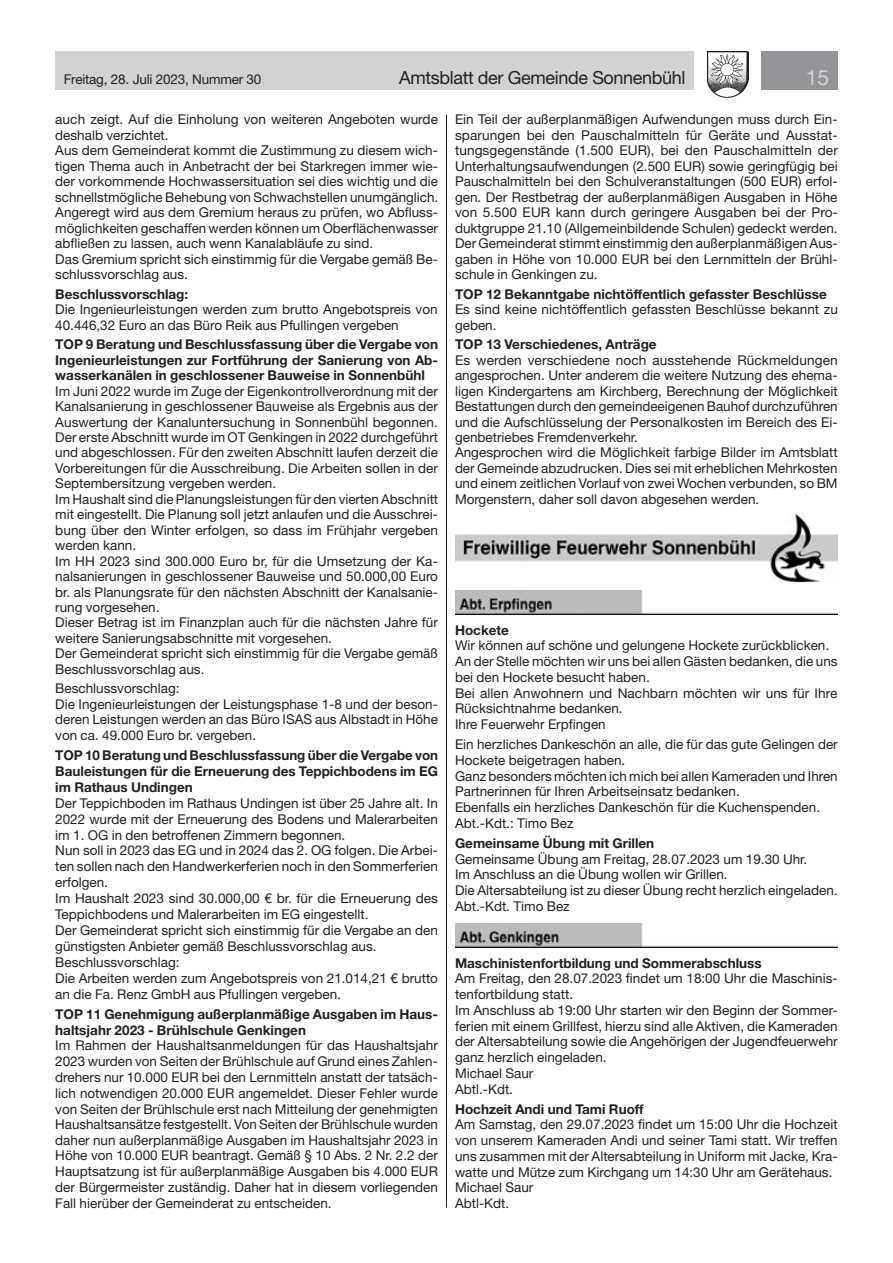
<style>
.page{position:relative;width:893px;height:1263px;background:#fff}
.page>*{position:absolute;margin:0;border:0;box-sizing:border-box;transform-origin:0 0}
.t1{font:21px "Helvetica Neue LT Std";color:#d1d2d4}
.t2{font:18px "Helvetica Neue LT Std";letter-spacing:-.02em;color:#231f20}
.t3{font:13.5px/15.5px "Helvetica Neue LT Std";color:#231f20}
.t4{font:700 13.5px/15.9px "Helvetica Neue LT Std";color:#231f20;text-align:justify}
</style>
<div class="page">
<div style="left:55px;top:51px;width:639px;height:38px;background:#d1d2d4"></div>
<div style="left:761px;top:51px;width:77px;height:38px;background:#939598"></div>
<img style="left:707px;top:51px;width:41px;height:47px">
<img style="left:455px;top:513px;width:383px;height:69px">
<img style="left:455px;top:591px;width:383px;height:24px">
<img style="left:455px;top:924px;width:383px;height:23px">
<hr style="left:446px;top:115px;width:1px;height:1093px;background:#231f20">
<p class="t3" style="left:64px;top:71px;width:199px">Freitag, 28. Juli 2023, Nummer 30</p>
<h2 class="t2" style="left:399px;top:67px;width:288px">Amtsblatt der Gemeinde Sonnenbühl</h2>
<h1 class="t1" style="left:806px;top:65px;width:25px">15</h1>
<p class="t3" style="left:55px;top:112px;width:384px">auch zeigt. Auf die Einholung von weiteren Angeboten wurde deshalb verzichtet.<br>Aus dem Gemeinderat kommt die Zustimmung zu diesem wich&shy;tigen Thema auch in Anbetracht der bei Starkregen immer wie&shy;der vorkommende Hochwassersituation sei dies wichtig und die schnellstmögliche Behebung von Schwachstellen unumgänglich.<br>Angeregt wird aus dem Gremium heraus zu prüfen, wo Abfluss&shy;möglichkeiten geschaffen werden können um Oberflächenwasser abfließen zu lassen, auch wenn Kanalabläufe zu sind.<br>Das Gremium spricht sich einstimmig für die Vergabe gemäß Be&shy;schlussvorschlag aus.</p>
<p class="t4" style="left:55px;top:286px;width:135px">Beschlussvorschlag:</p>
<p class="t3" style="left:55px;top:301px;width:384px">Die Ingenieurleistungen werden zum brutto Angebotspreis von<br>40.446,32 Euro an das Büro Reik aus Pfullingen vergeben</p>
<p class="t4" style="left:55px;top:336px;width:384px;line-height:15.5px">TOP 9 Beratung und Beschlussfassung über die Vergabe von Ingenieurleistungen zur Fortführung der Sanierung von Ab&shy;wasserkanälen in geschlossener Bauweise in Sonnenbühl</p>
<p class="t3" style="left:55px;top:383px;width:384px">Im Juni 2022 wurde im Zuge der Eigenkontrollverordnung mit der Kanalsanierung in geschlossener Bauweise als Ergebnis aus der Auswertung der Kanaluntersuchung in Sonnenbühl begonnen.<br>Der erste Abschnitt wurde im OT Genkingen in 2022 durchgeführt und abgeschlossen. Für den zweiten Abschnitt laufen derzeit die Vorbereitungen für die Ausschreibung. Die Arbeiten sollen in der Septembersitzung vergeben werden.<br>Im Haushalt sind die Planungsleistungen für den vierten Abschnitt mit eingestellt. Die Planung soll jetzt anlaufen und die Ausschrei&shy;bung über den Winter erfolgen, so dass im Frühjahr vergeben werden kann.<br>Im HH 2023 sind 300.000 Euro br, für die Umsetzung der Ka&shy;nalsanierungen in geschlossener Bauweise und 50.000,00 Euro br. als Planungsrate für den nächsten Abschnitt der Kanalsanie&shy;rung vorgesehen.<br>Dieser Betrag ist im Finanzplan auch für die nächsten Jahre für weitere Sanierungsabschnitte mit vorgesehen.<br>Der Gemeinderat spricht sich einstimmig für die Vergabe gemäß Beschlussvorschlag aus.</p>
<p class="t3" style="left:55px;top:681px;width:384px">Beschlussvorschlag:<br>Die Ingenieurleistungen der Leistungsphase 1-8 und der beson&shy;deren Leistungen werden an das Büro ISAS aus Albstadt in Höhe von ca. 49.000 Euro br. vergeben.</p>
<p class="t4" style="left:55px;top:747px;width:384px">TOP 10 Beratung und Beschlussfassung über die Vergabe von Bauleistungen für die Erneuerung des Teppichbodens im EG im Rathaus Undingen</p>
<p class="t3" style="left:55px;top:795px;width:384px;line-height:15.9px">Der Teppichboden im Rathaus Undingen ist über 25 Jahre alt. In 2022 wurde mit der Erneuerung des Bodens und Malerarbeiten im 1. OG in den betroffenen Zimmern begonnen.<br>Nun soll in 2023 das EG und in 2024 das 2. OG folgen. Die Arbei&shy;ten sollen nach den Handwerkerferien noch in den Sommerferien erfolgen.<br>Im Haushalt 2023 sind 30.000,00 € br. für die Erneuerung des Teppichbodens und Malerarbeiten im EG eingestellt.<br>Der Gemeinderat spricht sich einstimmig für die Vergabe an den günstigsten Anbieter gemäß Beschlussvorschlag aus.<br>Beschlussvorschlag:<br>Die Arbeiten werden zum Angebotspreis von 21.014,21 € brutto an die Fa. Renz GmbH aus Pfullingen vergeben.</p>
<p class="t4" style="left:55px;top:1006px;width:384px">TOP 11 Genehmigung außerplanmäßige Ausgaben im Haus&shy;haltsjahr 2023 - Brühlschule Genkingen</p>
<p class="t3" style="left:55px;top:1037px;width:384px;text-align:justify">Im Rahmen der Haushaltsanmeldungen für das Haushaltsjahr 2023 wurden von Seiten der Brühlschule auf Grund eines Zahlen&shy;drehers nur 10.000 EUR bei den Lernmitteln anstatt der tatsäch&shy;lich notwendigen 20.000 EUR angemeldet. Dieser Fehler wurde von Seiten der Brühlschule erst nach Mitteilung der genehmigten Haushaltsansätze festgestellt. Von Seiten der Brühlschule wurden daher nun außerplanmäßige Ausgaben im Haushaltsjahr 2023 in Höhe von 10.000 EUR beantragt. Gemäß § 10 Abs. 2 Nr. 2.2 der Hauptsatzung ist für außerplanmäßige Ausgaben bis 4.000 EUR der Bürgermeister zuständig. Daher hat in diesem vorliegenden Fall hierüber der Gemeinderat zu entscheiden.</p>
<p class="t3" style="left:455px;top:112px;width:384px;text-align:justify">Ein Teil der außerplanmäßigen Aufwendungen muss durch Ein&shy;sparungen bei den Pauschalmitteln für Geräte und Ausstat&shy;tungsgegenstände (1.500 EUR), bei den Pauschalmitteln der Unterhaltungsaufwendungen (2.500 EUR) sowie geringfügig bei Pauschalmitteln bei den Schulveranstaltungen (500 EUR) erfol&shy;gen. Der Restbetrag der außerplanmäßigen Ausgaben in Höhe von 5.500 EUR kann durch geringere Ausgaben bei der Pro&shy;duktgruppe 21.10 (Allgemeinbildende Schulen) gedeckt werden.<br>Der Gemeinderat stimmt einstimmig den außerplanmäßigen Aus&shy;gaben in Höhe von 10.000 EUR bei den Lernmitteln der Brühl&shy;schule in Genkingen zu.</p>
<p class="t4" style="left:455px;top:286px;width:373px">TOP 12 Bekanntgabe nichtöffentlich gefasster Beschlüsse</p>
<p class="t3" style="left:455px;top:301px;width:384px">Es sind keine nichtöffentlich gefassten Beschlüsse bekannt zu geben.</p>
<p class="t4" style="left:455px;top:336px;width:203px">TOP 13 Verschiedenes, Anträge</p>
<p class="t3" style="left:455px;top:352px;width:384px">Es werden verschiedene noch ausstehende Rückmeldungen angesprochen. Unter anderem die weitere Nutzung des ehema&shy;ligen Kindergartens am Kirchberg, Berechnung der Möglichkeit Bestattungen durch den gemeindeeigenen Bauhof durchzuführen und die Aufschlüsselung der Personalkosten im Bereich des Ei&shy;genbetriebes Fremdenverkehr.<br>Angesprochen wird die Möglichkeit farbige Bilder im Amtsblatt der Gemeinde abzudrucken. Dies sei mit erheblichen Mehrkosten und einem zeitlichen Vorlauf von zwei Wochen verbunden, so BM Morgenstern, daher soll davon abgesehen werden.</p>
<p class="t4" style="left:455px;top:621px;width:56px">Hockete</p>
<p class="t3" style="left:455px;top:637px;width:384px">Wir können auf schöne und gelungene Hockete zurückblicken.<br>An der Stelle möchten wir uns bei allen Gästen bedanken, die uns bei den Hockete besucht haben.<br>Bei allen Anwohnern und Nachbarn möchten wir uns für Ihre Rücksichtnahme bedanken.<br>Ihre Feuerwehr Erpfingen</p>
<p class="t3" style="left:455px;top:736px;width:384px">Ein herzliches Dankeschön an alle, die für das gute Gelingen der Hockete beigetragen haben.<br>Ganz besonders möchten ich mich bei allen Kameraden und Ihren Partnerinnen für Ihren Arbeitseinsatz bedanken.<br>Ebenfalls ein herzliches Dankeschön für die Kuchenspenden.<br>Abt.-Kdt.: Timo Bez</p>
<p class="t4" style="left:455px;top:835px;width:201px">Gemeinsame Übung mit Grillen</p>
<p class="t3" style="left:455px;top:851px;width:384px">Gemeinsame Übung am Freitag, 28.07.2023 um 19.30 Uhr.<br>Im Anschluss an die Übung wollen wir Grillen.<br>Die Altersabteilung ist zu dieser Übung recht herzlich eingeladen.<br>Abt.-Kdt. Timo Bez</p>
<p class="t4" style="left:455px;top:954px;width:308px">Maschinistenfortbildung und Sommerabschluss</p>
<p class="t3" style="left:455px;top:970px;width:384px">Am Freitag, den 28.07.2023 findet um 18:00 Uhr die Maschinis&shy;tenfortbildung statt.<br>Im Anschluss ab 19:00 Uhr starten wir den Beginn der Sommer&shy;ferien mit einem Grillfest, hierzu sind alle Aktiven, die Kameraden der Altersabteilung sowie die Angehörigen der Jugendfeuerwehr ganz herzlich eingeladen.<br>Michael Saur<br>Abtl.-Kdt.</p>
<p class="t4" style="left:455px;top:1100px;width:190px">Hochzeit Andi und Tami Ruoff</p>
<p class="t3" style="left:455px;top:1116px;width:384px">Am Samstag, den 29.07.2023 findet um 15:00 Uhr die Hochzeit von unserem Kameraden Andi und seiner Tami statt. Wir treffen uns zusammen mit der Altersabteilung in Uniform mit Jacke, Kra&shy;watte und Mütze zum Kirchgang um 14:30 Uhr am Gerätehaus.<br>Michael Saur<br>Abtl-Kdt.</p>
</div>
